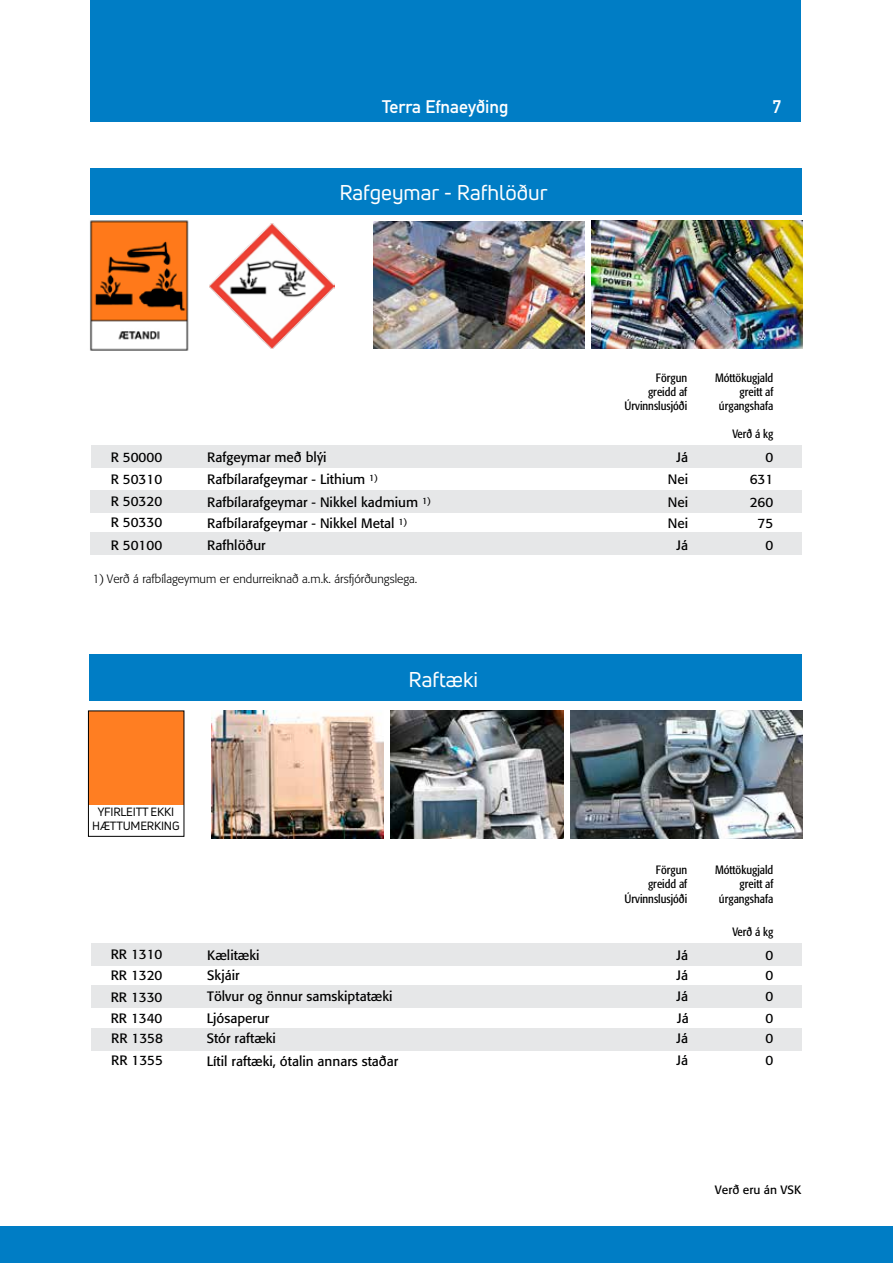
<style>
.page{position:relative;width:893px;height:1263px;background:#fff}
.page>*{position:absolute;margin:0;border:0;box-sizing:border-box;transform-origin:0 0}
.t1{font:21px "Uni Neue";color:#fff}
.t2{font:18px "DIN Mittelschrift";color:#fff}
.t3{font:13.5px/21.9px "Formata";color:#000}
.t4{font:condensed 12px/14.4px "Formata";color:#000;text-align:right}
.t5{font:300 12px "Formata";color:#000}
.t6{font:12px "Formata";color:#000}
.t7{font:11.7px/14.1px "Uni Neue";letter-spacing:-.015em;color:#000;text-align:center}
</style>
<div class="page">
<div style="left:91px;top:490px;width:711px;height:22px;background:#e6e7e8"></div>
<div style="left:91px;top:533px;width:711px;height:22px;background:#e6e7e8"></div>
<div style="left:91px;top:0;width:710px;height:122px;background:#007dc5"></div>
<div style="left:90px;top:168px;width:712px;height:47px;background:#007dc5"></div>
<div style="left:89px;top:654px;width:713px;height:47px;background:#007dc5"></div>
<div style="left:91px;top:445px;width:711px;height:23px;background:#e6e7e8"></div>
<div style="left:91px;top:943px;width:711px;height:22px;background:#e6e7e8"></div>
<div style="left:91px;top:985px;width:711px;height:23px;background:#e6e7e8"></div>
<div style="left:91px;top:1028px;width:711px;height:22px;background:#e6e7e8"></div>
<img style="left:90px;top:220px;width:99px;height:131px">
<div style="left:88px;top:711px;width:96px;height:93px;background:#ff7e22"></div>
<div style="left:88px;top:710px;width:96px;height:127px;border:1px solid #000"></div>
<div style="left:0;top:1226px;width:893px;height:37px;background:#007dc5"></div>
<img style="left:209px;top:223px;width:126px;height:126px">
<img style="left:373px;top:221px;width:211px;height:128px">
<img style="left:591px;top:221px;width:211px;height:128px">
<img style="left:211px;top:710px;width:173px;height:128px">
<img style="left:570px;top:710px;width:232px;height:128px">
<img style="left:390px;top:710px;width:173px;height:128px">
<h2 class="t2" style="left:382px;top:96px;width:128px">Terra Efnaeyðing</h2>
<h2 class="t2" style="left:772px;top:96px;width:10px">7</h2>
<h1 class="t1" style="left:339px;top:180px;width:210px">Rafgeymar - Rafhlöður</h1>
<p class="t3" style="left:111px;top:446px;width:53px;text-align:justify">R 50000<br>R 50310<br>R 50320<br>R 50330</p>
<p class="t3" style="left:111px;top:534px;width:53px">R 50100</p>
<p class="t4" style="left:624px;top:370px;width:64px">Förgun<br>greidd af<br>Úrvinnslusjóði</p>
<p class="t4" style="left:715px;top:370px;width:60px">Móttökugjald greitt af úrgangshafa</p>
<p class="t4" style="left:732px;top:427px;width:42px">Verð á kg</p>
<p class="t3" style="left:207px;top:446px;width:225px">Rafgeymar með blýi<br>Rafbílarafgeymar - Lithium <sup>1)<br></sup>Rafbílarafgeymar - Nikkel kadmium <sup>1)<br></sup>Rafbílarafgeymar - Nikkel Metal <sup>1)</sup></p>
<p class="t3" style="left:668px;top:446px;width:22px;text-align:right">Já<br>Nei<br>Nei<br>Nei<br>Já</p>
<p class="t3" style="left:750px;top:446px;width:25px;text-align:right">0<br>631<br>260<br>75</p>
<p class="t3" style="left:207px;top:534px;width:60px">Rafhlöður</p>
<p class="t3" style="left:765px;top:534px;width:9px">0</p>
<p class="t5" style="left:92px;top:572px;width:326px">1) Verð á rafbílageymum er endurreiknað a.m.k. ársfjórðungslega.</p>
<p class="t7" style="left:92px;top:805px;width:89px">YFIRLEITT EKKI<br>HÆTTUMERKING</p>
<h1 class="t1" style="left:408px;top:667px;width:71px">Raftæki</h1>
<p class="t4" style="left:624px;top:862px;width:64px">Förgun<br>greidd af<br>Úrvinnslusjóði</p>
<p class="t4" style="left:715px;top:862px;width:60px">Móttökugjald greitt af úrgangshafa</p>
<p class="t4" style="left:732px;top:925px;width:42px">Verð á kg</p>
<p class="t3" style="left:111px;top:944px;width:54px;line-height:21.1px;text-align:justify">RR 1310<br>RR 1320<br>RR 1330<br>RR 1340<br>RR 1358<br>RR 1355</p>
<p class="t3" style="left:207px;top:944px;width:54px">Kælitæki</p>
<p class="t3" style="left:677px;top:944px;width:13px">Já</p>
<p class="t3" style="left:765px;top:944px;width:9px">0</p>
<p class="t3" style="left:765px;top:986px;width:9px;line-height:21.5px">0<br>0</p>
<p class="t3" style="left:765px;top:1027px;width:9px">0<br>0</p>
<p class="t3" style="left:207px;top:964px;width:34px">Skjáir</p>
<p class="t3" style="left:765px;top:964px;width:9px">0</p>
<p class="t3" style="left:207px;top:986px;width:187px;line-height:21.1px">Tölvur og önnur samskiptatæki<br>Ljósaperur<br>Stór raftæki</p>
<p class="t3" style="left:207px;top:1050px;width:193px">Lítil raftæki, ótalin annars staðar</p>
<p class="t3" style="left:677px;top:964px;width:13px">Já</p>
<p class="t3" style="left:677px;top:986px;width:14px;line-height:21.5px">Já<br>Já</p>
<p class="t3" style="left:677px;top:1027px;width:13px">Já<br>Já</p>
<p class="t6" style="left:715px;top:1182px;width:88px">Verð eru án VSK</p>
</div>
